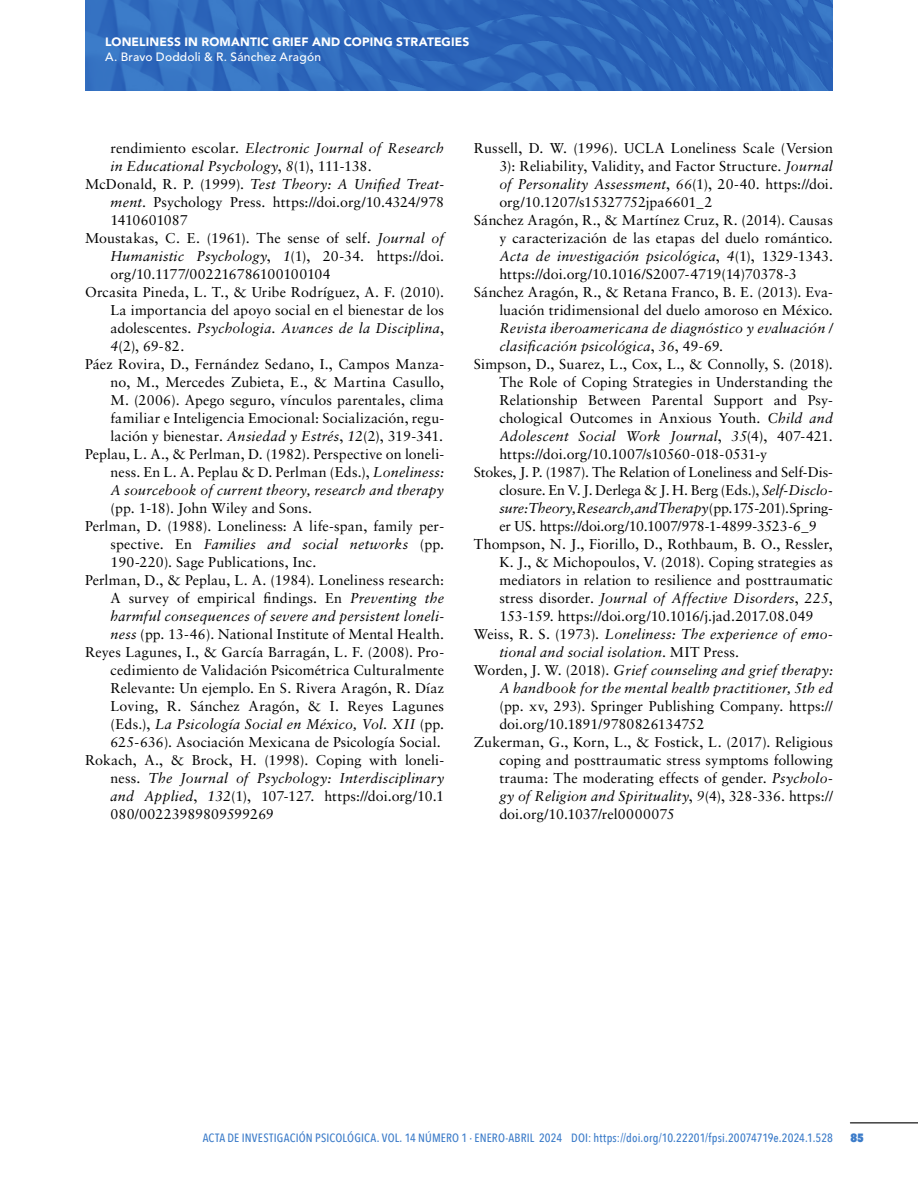
<style>
.page{position:relative;width:918px;height:1188px;background:#fff}
.page>*{position:absolute;margin:0;border:0;box-sizing:border-box;transform-origin:0 0}
.REFERENCIAS_INGLES{font:14.25px/18px "Sabon LT Std";color:#000;text-align:justify}
.Referencias{font:14.25px/18px "Sabon LT Std";letter-spacing:.005em;color:#000;text-align:justify}
.Referencias-2{font:italic 14.25px/18px "Sabon LT Std";letter-spacing:.015em;color:#000}
.REFERENCIAS_INGLES-2{font:italic 14.25px/18px "Sabon LT Std";letter-spacing:.015em;color:#000}
.t1{font:500 12px "Avenir Next Condensed";letter-spacing:.015em;color:#3c7cc9}
.t2{font:900 12px "Avenir LT Std";letter-spacing:.015em;color:#fff}
.t3{font:500 12px "Avenir LT Std";letter-spacing:.02em;color:#fff}
.t4{font:800 12px "Avenir Next Condensed";color:#3c7cc9}
.s1{font-style:normal}
.s2{font-style:italic}
</style>
<div class="page">
<img style="left:85px;top:0;width:748px;height:91px">
<hr style="left:850px;top:1122px;width:68px;height:1px;background:#000">
<p class="t2" style="left:105px;top:35px;width:366px">LONELINESS IN ROMANTIC GRIEF AND COPING STRATEGIES</p>
<p class="t3" style="left:105px;top:50px;width:218px">A. Bravo Doddoli &amp; R. Sánchez Aragón</p>
<p class="Referencias-2" style="left:111px;top:139px;width:335px"><span class="s1">rendimiento escolar.</span> Electronic Journal of Research in Educational Psychology<span class="s1">,</span> 8<span class="s1">(1), 111-138.</span></p>
<p class="REFERENCIAS_INGLES" style="left:111px;top:175px;width:335px;text-indent:-26px">McDonald, R. P. (1999). <span class="s2">Test Theory: A Unified Treat&shy;ment</span>. Psychology Press. https://doi.org/10.4324/978<br>1410601087</p>
<p class="REFERENCIAS_INGLES" style="left:111px;top:229px;width:335px;text-indent:-26px">Moustakas, C. E. (1961). The sense of self. <span class="s2">Journal of Humanistic Psychology</span>, <span class="s2">1</span>(1), 20-34. https://doi. org/10.1177/002216786100100104</p>
<p class="Referencias" style="left:111px;top:283px;width:335px;text-indent:-26px">Orcasita Pineda, L. T., &amp; Uribe Rodríguez, A. F. (2010).<br>La importancia del apoyo social en el bienestar de los adolescentes. <span class="s2">Psychologia. Avances de la Disciplina</span>, <span class="s2">4</span>(2), 69-82.</p>
<p class="Referencias" style="left:111px;top:355px;width:335px;text-indent:-26px">Páez Rovira, D., Fernández Sedano, I., Campos Manza&shy;no, M., Mercedes Zubieta, E., &amp; Martina Casullo, M. (2006). Apego seguro, vínculos parentales, clima familiar e Inteligencia Emocional: Socialización, regu&shy;lación y bienestar. <span class="s2">Ansiedad y Estrés</span>, <span class="s2">12</span>(2), 319-341.</p>
<p class="REFERENCIAS_INGLES" style="left:111px;top:445px;width:335px;text-indent:-26px">Peplau, L. A., &amp; Perlman, D. (1982). Perspective on loneli&shy;ness. En L. A. Peplau &amp; D. Perlman (Eds.), <span class="s2">Loneliness:<br>A sourcebook of current theory, research and therapy </span>(pp. 1-18). John Wiley and Sons.</p>
<p class="REFERENCIAS_INGLES" style="left:111px;top:517px;width:335px;text-indent:-26px">Perlman, D. (1988). Loneliness: A life-span, family per&shy;spective. En <span class="s2">Families and social networks</span> (pp.<br>190-220). Sage Publications, Inc.</p>
<p class="REFERENCIAS_INGLES" style="left:111px;top:571px;width:335px;text-indent:-26px">Perlman, D., &amp; Peplau, L. A. (1984). Loneliness research:<br>A survey of empirical findings. En <span class="s2">Preventing the harmful consequences of severe and persistent loneli&shy;ness</span> (pp. 13-46). National Institute of Mental Health.</p>
<p class="Referencias" style="left:111px;top:643px;width:335px;text-indent:-26px">Reyes Lagunes, I., &amp; García Barragán, L. F. (2008). Pro&shy;cedimiento de Validación Psicométrica Culturalmente Relevante: Un ejemplo. En S. Rivera Aragón, R. Díaz Loving, R. Sánchez Aragón, &amp; I. Reyes Lagunes (Eds.), <span class="s2">La Psicología Social en México, Vol. XII</span> (pp.<br>625-636). Asociación Mexicana de Psicología Social.</p>
<p class="REFERENCIAS_INGLES" style="left:111px;top:751px;width:335px;text-indent:-26px">Rokach, A., &amp; Brock, H. (1998). Coping with loneli&shy;ness. <span class="s2">The Journal of Psychology: Interdisciplinary and Applied</span>, <span class="s2">132</span>(1), 107-127. https://doi.org/10.1<br>080/00223989809599269</p>
<p class="REFERENCIAS_INGLES" style="left:499px;top:139px;width:335px;text-indent:-26px">Russell, D. W. (1996). UCLA Loneliness Scale (Version 3): Reliability, Validity, and Factor Structure. <span class="s2">Journal of Personality Assessment</span>, <span class="s2">66</span>(1), 20-40. https://doi. org/10.1207/s15327752jpa6601_2</p>
<p class="Referencias" style="left:499px;top:211px;width:335px;text-indent:-26px">Sánchez Aragón, R., &amp; Martínez Cruz, R. (2014). Causas y caracterización de las etapas del duelo romántico.<br><span class="s2">Acta de investigación psicológica</span>, <span class="s2">4</span>(1), 1329-1343. https://doi.org/10.1016/S2007-4719(14)70378-3</p>
<p class="Referencias" style="left:499px;top:283px;width:335px;text-indent:-26px">Sánchez Aragón, R., &amp; Retana Franco, B. E. (2013). Eva&shy;luación tridimensional del duelo amoroso en México.<br><span class="s2">Revista iberoamericana de diagnóstico y evaluación / clasificación psicológica</span>, <span class="s2">36</span>, 49-69.</p>
<p class="REFERENCIAS_INGLES" style="left:499px;top:355px;width:335px;text-indent:-26px">Simpson, D., Suarez, L., Cox, L., &amp; Connolly, S. (2018).<br>The Role of Coping Strategies in Understanding the Relationship Between Parental Support and Psy&shy;chological Outcomes in Anxious Youth. <span class="s2">Child and Adolescent Social Work Journal</span>, <span class="s2">35</span>(4), 407-421. https://doi.org/10.1007/s10560-018-0531-y</p>
<p class="REFERENCIAS_INGLES" style="left:499px;top:463px;width:335px;text-indent:-26px">Stokes, J. P. (1987). The Relation of Loneliness and Self-Dis&shy;closure. En V. J. Derlega &amp; J. H. Berg (Eds.), <span class="s2">Self-Disclo&shy;sure: Theory, Research, and Therapy</span> (pp. 175-201). Spring&shy;er US. https://doi.org/10.1007/978-1-4899-3523-6_9</p>
<p class="REFERENCIAS_INGLES" style="left:499px;top:535px;width:335px;text-indent:-26px">Thompson, N. J., Fiorillo, D., Rothbaum, B. O., Ressler, K. J., &amp; Michopoulos, V. (2018). Coping strategies as mediators in relation to resilience and posttraumatic stress disorder. <span class="s2">Journal of Affective Disorders</span>, <span class="s2">225</span>, 153-159. https://doi.org/10.1016/j.jad.2017.08.049</p>
<p class="REFERENCIAS_INGLES-2" style="left:499px;top:625px;width:335px;text-indent:-26px"><span class="s1">Weiss, R. S. (1973).</span> Loneliness: The experience of emo&shy;tional and social isolation<span class="s1">. MIT Press.</span></p>
<p class="REFERENCIAS_INGLES" style="left:499px;top:661px;width:335px;text-indent:-26px">Worden, J. W. (2018). <span class="s2">Grief counseling and grief therapy:<br>A handbook for the mental health practitioner, 5th ed </span>(pp. xv, 293). Springer Publishing Company. https:// doi.org/10.1891/9780826134752</p>
<p class="REFERENCIAS_INGLES" style="left:499px;top:733px;width:335px;text-indent:-26px">Zukerman, G., Korn, L., &amp; Fostick, L. (2017). Religious coping and posttraumatic stress symptoms following trauma: The moderating effects of gender. <span class="s2">Psycholo&shy;gy of Religion and Spirituality</span>, <span class="s2">9</span>(4), 328-336. https:// doi.org/10.1037/rel0000075</p>
<p class="t1" style="left:203px;top:1130px;width:632px">ACTA DE INVESTIGACIÓN PSICOLÓGICA. VOL. 14 NÚMERO 1 · ENERO-ABRIL 2024 DOI: https://doi.org/10.22201/fpsi.20074719e.2024.1.528</p>
<p class="t4" style="left:850px;top:1130px;width:15px">85</p>
</div>
